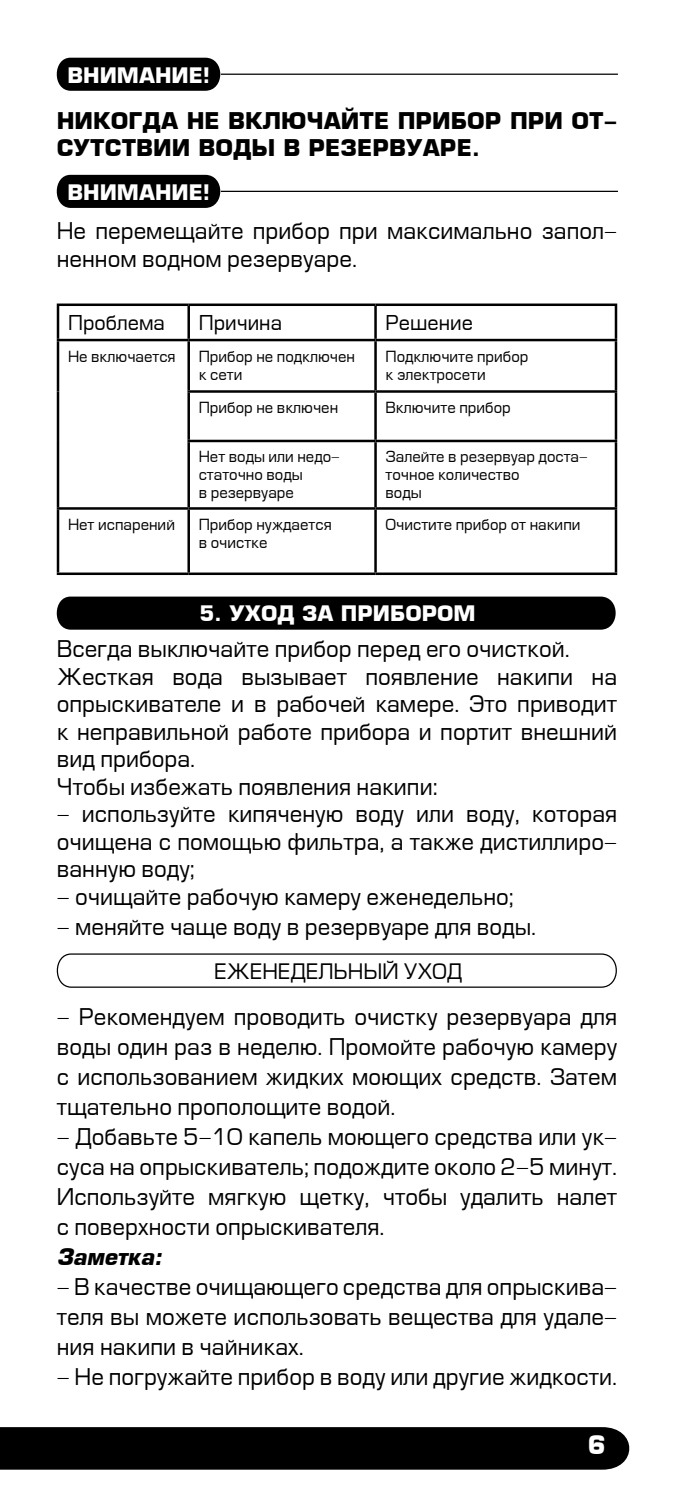
<style>
.page{position:relative;width:674px;height:1489px;background:#fff}
.page>*{position:absolute;margin:0;border:0;box-sizing:border-box;transform-origin:0 0}
.t1{font:700 25px "Europe";color:#fff}
.t2{font:22.5px/27.5px "Europe";color:#000;text-align:justify}
.t3{font:700 22.5px/27.5px "Europe";color:#000}
.t4{font:italic 700 22.5px "Europe";color:#000}
.t5{font:700 20.75px "Europe";color:#fff}
.t6{font:20.75px "Europe";color:#000}
.t7{font:20px "Europe";color:#000}
.t8{font:15px/18px "Europe";color:#000}
</style>
<div class="page">
<div style="left:0;top:1427px;width:630px;height:42px;background:#000"></div>
<svg style="left:56px;top:58px;width:169px;height:33px;background:#121212"></svg>
<hr style="left:221px;top:74px;width:396px;height:1px;background:#000">
<svg style="left:56px;top:175px;width:169px;height:33px;background:#111"></svg>
<hr style="left:221px;top:191px;width:396px;height:1px;background:#000">
<hr style="left:57px;top:303px;width:132px;height:3px;background:#000">
<hr style="left:57px;top:306px;width:2px;height:33px;background:#000">
<hr style="left:189px;top:303px;width:186px;height:3px;background:#000">
<hr style="left:187px;top:306px;width:3px;height:33px;background:#000">
<hr style="left:375px;top:303px;width:242px;height:3px;background:#000">
<hr style="left:374px;top:306px;width:2px;height:33px;background:#000">
<hr style="left:614px;top:306px;width:3px;height:33px;background:#000">
<hr style="left:57px;top:339px;width:132px;height:2px;background:#000">
<hr style="left:57px;top:341px;width:2px;height:50px;background:#000">
<hr style="left:189px;top:339px;width:186px;height:2px;background:#000">
<hr style="left:187px;top:341px;width:3px;height:49px;background:#000">
<hr style="left:375px;top:339px;width:242px;height:2px;background:#000">
<hr style="left:374px;top:341px;width:2px;height:49px;background:#000">
<hr style="left:614px;top:341px;width:3px;height:49px;background:#000">
<hr style="left:57px;top:391px;width:2px;height:50px;background:#000">
<hr style="left:187px;top:390px;width:188px;height:3px;background:#000">
<hr style="left:187px;top:393px;width:3px;height:46px;background:#000">
<hr style="left:375px;top:390px;width:242px;height:3px;background:#000">
<hr style="left:374px;top:393px;width:2px;height:46px;background:#000">
<hr style="left:614px;top:393px;width:3px;height:46px;background:#000">
<hr style="left:57px;top:441px;width:2px;height:66px;background:#000">
<hr style="left:187px;top:439px;width:188px;height:3px;background:#000">
<hr style="left:187px;top:442px;width:3px;height:65px;background:#000">
<hr style="left:375px;top:439px;width:242px;height:3px;background:#000">
<hr style="left:374px;top:442px;width:2px;height:65px;background:#000">
<hr style="left:614px;top:442px;width:3px;height:65px;background:#000">
<hr style="left:57px;top:507px;width:132px;height:2px;background:#000">
<hr style="left:57px;top:509px;width:2px;height:63px;background:#000">
<hr style="left:189px;top:507px;width:186px;height:2px;background:#000">
<hr style="left:187px;top:509px;width:3px;height:63px;background:#000">
<hr style="left:375px;top:507px;width:242px;height:2px;background:#000">
<hr style="left:374px;top:509px;width:2px;height:63px;background:#000">
<hr style="left:614px;top:509px;width:3px;height:63px;background:#000">
<hr style="left:57px;top:572px;width:132px;height:3px;background:#000">
<hr style="left:189px;top:572px;width:186px;height:3px;background:#000">
<hr style="left:375px;top:572px;width:242px;height:3px;background:#000">
<div style="left:56px;top:596px;width:560px;height:33px;background:#000"></div>
<svg style="left:56px;top:953px;width:561px;height:35px"></svg>
<div style="left:68px;top:962px;width:540px;height:21px;background:#fff"></div>
<p class="t5" style="left:67px;top:62px;width:144px">ВНИМАНИЕ!</p>
<p class="t3" style="left:57px;top:107px;width:561px">НИКОГДА НЕ ВКЛЮЧАЙТЕ ПРИБОР ПРИ ОТ-<br>СУТСТВИИ ВОДЫ В РЕЗЕРВУАРЕ.</p>
<p class="t5" style="left:67px;top:179px;width:144px">ВНИМАНИЕ!</p>
<p class="t2" style="left:57px;top:218px;width:561px">Не перемещайте прибор при максимально запол&shy;ненном водном резервуаре.</p>
<p class="t7" style="left:68px;top:312px;width:98px">Проблема</p>
<p class="t7" style="left:199px;top:312px;width:85px">Причина</p>
<p class="t7" style="left:385px;top:312px;width:89px">Решение</p>
<p class="t8" style="left:68px;top:347px;width:109px">Не включается</p>
<p class="t8" style="left:199px;top:347px;width:158px">Прибор не подключен к сети</p>
<p class="t8" style="left:385px;top:347px;width:144px">Подключите прибор к электросети</p>
<p class="t8" style="left:199px;top:399px;width:141px">Прибор не включен</p>
<p class="t8" style="left:385px;top:399px;width:127px">Включите прибор</p>
<p class="t8" style="left:199px;top:448px;width:143px">Нет воды или недо&shy;статочно воды<br>в резервуаре</p>
<p class="t8" style="left:385px;top:448px;width:204px">Залейте в резервуар доста&shy;точное количество<br>воды</p>
<p class="t8" style="left:68px;top:516px;width:108px">Нет испарений</p>
<p class="t8" style="left:199px;top:516px;width:134px">Прибор нуждается в очистке</p>
<p class="t8" style="left:385px;top:516px;width:196px">Очистите прибор от накипи</p>
<p class="t5" style="left:199px;top:601px;width:277px">5. УХОД ЗА ПРИБОРОМ</p>
<p class="t2" style="left:57px;top:636px;width:561px;text-align:left">Всегда выключайте прибор перед его очисткой.<br>Жесткая вода вызывает появление накипи на опрыскивателе и в рабочей камере. Это приводит к неправильной работе прибора и портит внешний вид прибора.<br>Чтобы избежать появления накипи:</p>
<p class="t2" style="left:57px;top:801px;width:561px">- используйте кипяченую воду или воду, которая очищена с помощью фильтра, а также дистиллиро&shy;ванную воду;</p>
<p class="t2" style="left:57px;top:883px;width:458px">- очищайте рабочую камеру еженедельно;</p>
<p class="t2" style="left:57px;top:913px;width:480px">- меняйте чаще воду в резервуаре для воды.</p>
<p class="t6" style="left:214px;top:960px;width:250px">ЕЖЕНЕДЕЛЬНЫЙ УХОД</p>
<p class="t2" style="left:57px;top:1002px;width:561px;line-height:30px">- Рекомендуем проводить очистку резервуара для воды один раз в неделю. Промойте рабочую камеру с использованием жидких моющих средств. Затем тщательно прополощите водой.</p>
<p class="t2" style="left:57px;top:1122px;width:561px;line-height:30px">- Добавьте 5-10 капель моющего средства или ук&shy;суса на опрыскиватель; подождите около 2-5 минут.<br>Используйте мягкую щетку, чтобы удалить налет с поверхности опрыскивателя.</p>
<p class="t4" style="left:57px;top:1243px;width:107px">Заметка:</p>
<p class="t2" style="left:57px;top:1272px;width:561px;line-height:30px">- В качестве очищающего средства для опрыскива&shy;теля вы можете использовать вещества для удале&shy;ния накипи в чайниках.</p>
<p class="t2" style="left:57px;top:1363px;width:561px">- Не погружайте прибор в воду или другие жидкости.</p>
<p class="t1" style="left:587px;top:1429px;width:19px">6</p>
</div>
